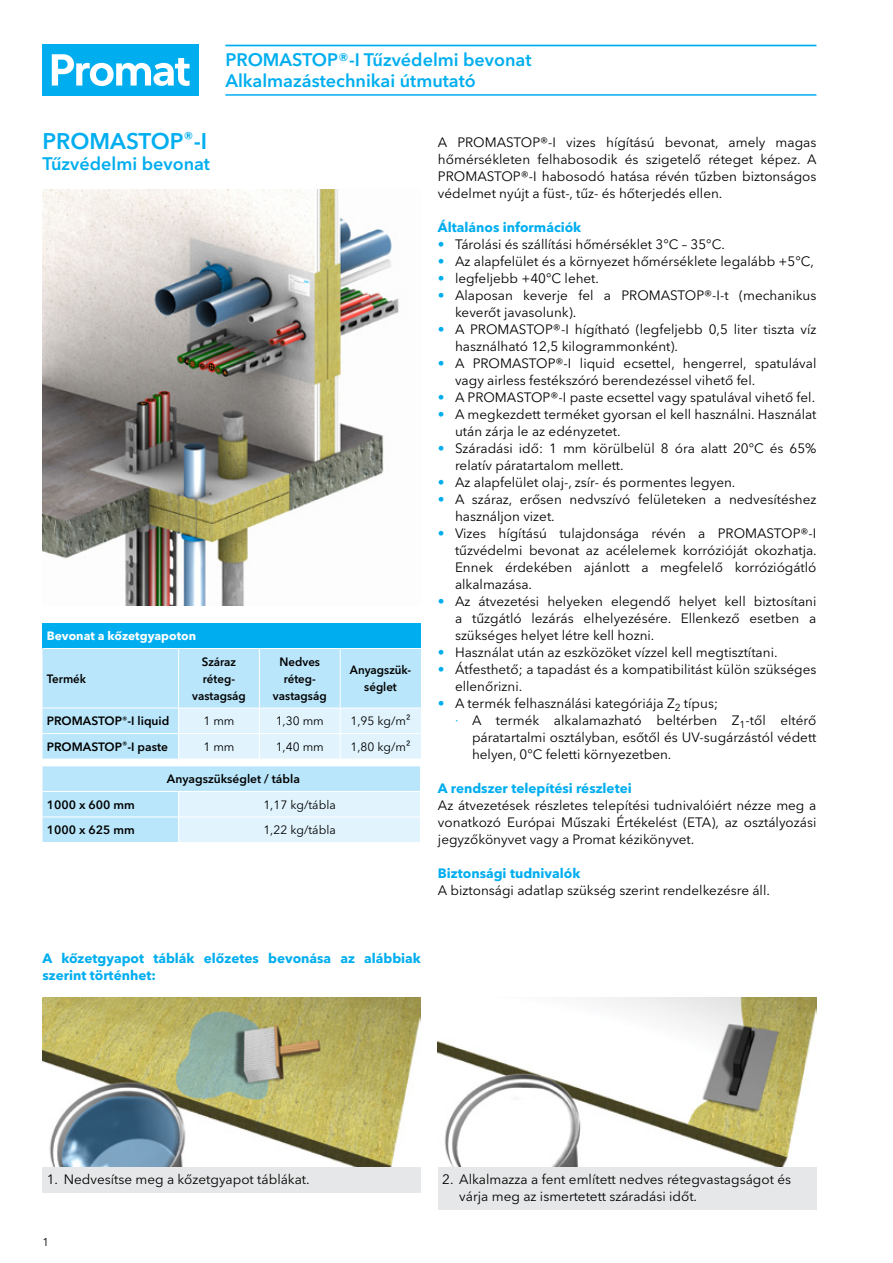
<style>
.page{position:relative;width:893px;height:1263px;background:#fff}
.page>*{position:absolute;margin:0;border:0;box-sizing:border-box;transform-origin:0 0}
.t1{font:600 22.5px "Avenir Next W1 G";color:#00aeef}
.t2{font:600 18px/21.3px "Avenir Next W1 G";color:#00aeef}
.t3{font:13.5px/17px "Avenir Next W1 G";color:#000}
.t4{font:700 13.5px/17px "Avenir Next W1 G";color:#00aeef}
.t5{font:600 12px "Avenir Next W1 G";color:#000}
.t6{font:600 12px/17px "Avenir Next W1 G";color:#000;text-align:center;scale:.96 1}
.t7{font:12px "Avenir Next W1 G";color:#000}
.t8{font:700 12px "Avenir Next W1 G";color:#fff}
.t9{font:11.25px "Avenir Next W1 G";color:#000}
.s1{color:#00aeef}
</style>
<div class="page">
<div style="left:43px;top:45px;width:156px;height:51px;background:#00aeef"></div>
<svg style="left:52px;top:54px;width:138px;height:32px"></svg>
<img style="left:43px;top:997px;width:378px;height:170px">
<img style="left:438px;top:997px;width:378px;height:170px">
<img style="left:43px;top:189px;width:356px;height:417px">
<hr style="left:225px;top:45px;width:591px;height:1px;background:#00aeef">
<hr style="left:225px;top:94px;width:591px;height:2px;background:#00aeef">
<div style="left:43px;top:1167px;width:378px;height:26px;background:#e6e7e8"></div>
<div style="left:438px;top:1167px;width:378px;height:43px;background:#e6e7e8"></div>
<div style="left:43px;top:623px;width:378px;height:25px;background:#00aeef"></div>
<svg style="left:43px;top:648px;width:378px;height:111px"></svg>
<svg style="left:43px;top:766px;width:377px;height:76px"></svg>
<h2 class="t2" style="left:225px;top:49px;width:308px">PROMASTOP®-I Tűzvédelmi bevonat<br>Alkalmazástechnikai útmutató</h2>
<h1 class="t1" style="left:43px;top:127px;width:166px">PROMASTOP<sup>®</sup>-I</h1>
<h2 class="t2" style="left:43px;top:153px;width:169px">Tűzvédelmi bevonat</h2>
<p class="t8" style="left:47px;top:628px;width:151px">Bevonat a kőzetgyapoton</p>
<p class="t6" style="left:47px;top:670px;width:43px">Termék</p>
<p class="t6" style="left:192px;top:653px;width:57px">Száraz réteg&shy;vastagság</p>
<p class="t6" style="left:273px;top:653px;width:57px">Nedves réteg&shy;vastagság</p>
<p class="t6" style="left:350px;top:661px;width:65px">Anyagszük&shy;séglet</p>
<p class="t5" style="left:47px;top:714px;width:124px">PROMASTOP<sup>®</sup>-I liquid</p>
<p class="t7" style="left:203px;top:714px;width:33px">1 mm</p>
<p class="t7" style="left:276px;top:714px;width:50px">1,30 mm</p>
<p class="t7" style="left:350px;top:714px;width:62px">1,95 kg/m²</p>
<p class="t5" style="left:47px;top:739px;width:123px">PROMASTOP<sup>®</sup>-I paste</p>
<p class="t7" style="left:203px;top:739px;width:33px">1 mm</p>
<p class="t7" style="left:276px;top:739px;width:50px">1,40 mm</p>
<p class="t7" style="left:350px;top:739px;width:62px">1,80 kg/m²</p>
<p class="t5" style="left:167px;top:772px;width:135px">Anyagszükséglet / tábla</p>
<p class="t5" style="left:47px;top:797px;width:90px">1000 x 600 mm</p>
<p class="t7" style="left:263px;top:797px;width:74px">1,17 kg/tábla</p>
<p class="t5" style="left:47px;top:823px;width:90px">1000 x 625 mm</p>
<p class="t7" style="left:263px;top:823px;width:74px">1,22 kg/tábla</p>
<p class="t3" style="left:438px;top:134px;width:380px;text-align:justify">A PROMASTOP®-I vizes hígítású bevonat, amely magas hőmérsékleten felhabosodik és szigetelő réteget képez. A PROMASTOP®-I habosodó hatása révén tűzben biztonságos védelmet nyújt a füst-, tűz- és hőterjedés ellen.</p>
<p class="t4" style="left:438px;top:218px;width:145px">Általános információk</p>
<p class="t3" style="left:438px;top:236px;width:288px"><span class="s1">•</span> Tárolási és szállítási hőmérséklet 3°C – 35°C.</p>
<p class="t3" style="left:438px;top:253px;width:378px"><span class="s1">•</span> Az alapfelület és a környezet hőmérséklete legalább +5°C,</p>
<p class="t3" style="left:438px;top:270px;width:163px"><span class="s1">•</span> legfeljebb +40°C lehet.</p>
<p class="t3" style="left:455px;top:287px;width:363px;text-indent:-17px"><span class="s1">•</span> Alaposan keverje fel a PROMASTOP®-I-t (mechanikus keverőt javasolunk).</p>
<p class="t3" style="left:455px;top:321px;width:363px;text-indent:-17px"><span class="s1">•</span> A PROMASTOP®-I hígítható (legfeljebb 0,5 liter tiszta víz használható 12,5 kilogrammonként).</p>
<p class="t3" style="left:455px;top:355px;width:363px;text-indent:-17px"><span class="s1">•</span> A PROMASTOP®-I liquid ecsettel, hengerrel, spatulával vagy airless festékszóró berendezéssel vihető fel.</p>
<p class="t3" style="left:438px;top:389px;width:379px"><span class="s1">•</span> A PROMASTOP®-I paste ecsettel vagy spatulával vihető fel.</p>
<p class="t3" style="left:455px;top:406px;width:363px;text-indent:-17px"><span class="s1">•</span> A megkezdett terméket gyorsan el kell használni. Használat után zárja le az edényzetet.</p>
<p class="t3" style="left:455px;top:440px;width:363px;text-indent:-17px"><span class="s1">•</span> Száradási idő: 1 mm körülbelül 8 óra alatt 20°C és 65% relatív páratartalom mellett.</p>
<p class="t3" style="left:438px;top:474px;width:299px"><span class="s1">•</span> Az alapfelület olaj-, zsír- és pormentes legyen.</p>
<p class="t3" style="left:455px;top:491px;width:363px;text-indent:-17px"><span class="s1">•</span> A száraz, erősen nedvszívó felületeken a nedvesítéshez használjon vizet.</p>
<p class="t3" style="left:455px;top:525px;width:363px;text-align:justify;text-indent:-17px"><span class="s1">•</span> Vizes hígítású tulajdonsága révén a PROMASTOP®-I tűzvédelmi bevonat az acélelemek korrózióját okozhatja.<br>Ennek érdekében ajánlott a megfelelő korróziógátló alkalmazása.</p>
<p class="t3" style="left:455px;top:593px;width:363px;text-align:justify;text-indent:-17px"><span class="s1">•</span> Az átvezetési helyeken elegendő helyet kell biztosítani a tűzgátló lezárás elhelyezésére. Ellenkező esetben a szükséges helyet létre kell hozni.</p>
<p class="t3" style="left:438px;top:644px;width:341px"><span class="s1">•</span> Használat után az eszközöket vízzel kell megtisztítani.</p>
<p class="t3" style="left:455px;top:661px;width:363px;text-indent:-17px"><span class="s1">•</span> Átfesthető; a tapadást és a kompatibilitást külön szükséges ellenőrizni.</p>
<p class="t3" style="left:438px;top:695px;width:282px"><span class="s1">•</span> A termék felhasználási kategóriája Z<sub>2</sub> típus;</p>
<p class="t3" style="left:455px;top:712px;width:363px"><span class="s1">∙</span> A termék alkalamazható beltérben Z<sub>1</sub>-től eltérő</p>
<p class="t3" style="left:472px;top:729px;width:346px">páratartalmi osztályban, esőtől és UV-sugárzástól védett</p>
<p class="t3" style="left:472px;top:746px;width:201px">helyen, 0°C feletti környezetben.</p>
<p class="t4" style="left:438px;top:780px;width:195px">A rendszer telepítési részletei</p>
<p class="t3" style="left:438px;top:797px;width:380px;text-align:justify">Az átvezetések részletes telepítési tudnivalóiért nézze meg a vonatkozó Európai Műszaki Értékelést (ETA), az osztályozási jegyzőkönyvet vagy a Promat kézikönyvet.</p>
<p class="t4" style="left:438px;top:865px;width:144px">Biztonsági tudnivalók</p>
<p class="t3" style="left:438px;top:882px;width:333px">A biztonsági adatlap szükség szerint rendelkezésre áll.</p>
<p class="t4" style="left:43px;top:950px;width:380px">A kőzetgyapot táblák előzetes bevonása az alábbiak szerint történhet:</p>
<p class="t3" style="left:47px;top:1171px;width:264px">1. Nedvesítse meg a kőzetgyapot táblákat.</p>
<p class="t3" style="left:459px;top:1171px;width:333px;text-indent:-17px">2. Alkalmazza a fent említett nedves rétegvastagságot és várja meg az ismertetett száradási időt.</p>
<p class="t9" style="left:43px;top:1235px;width:8px">1</p>
</div>
